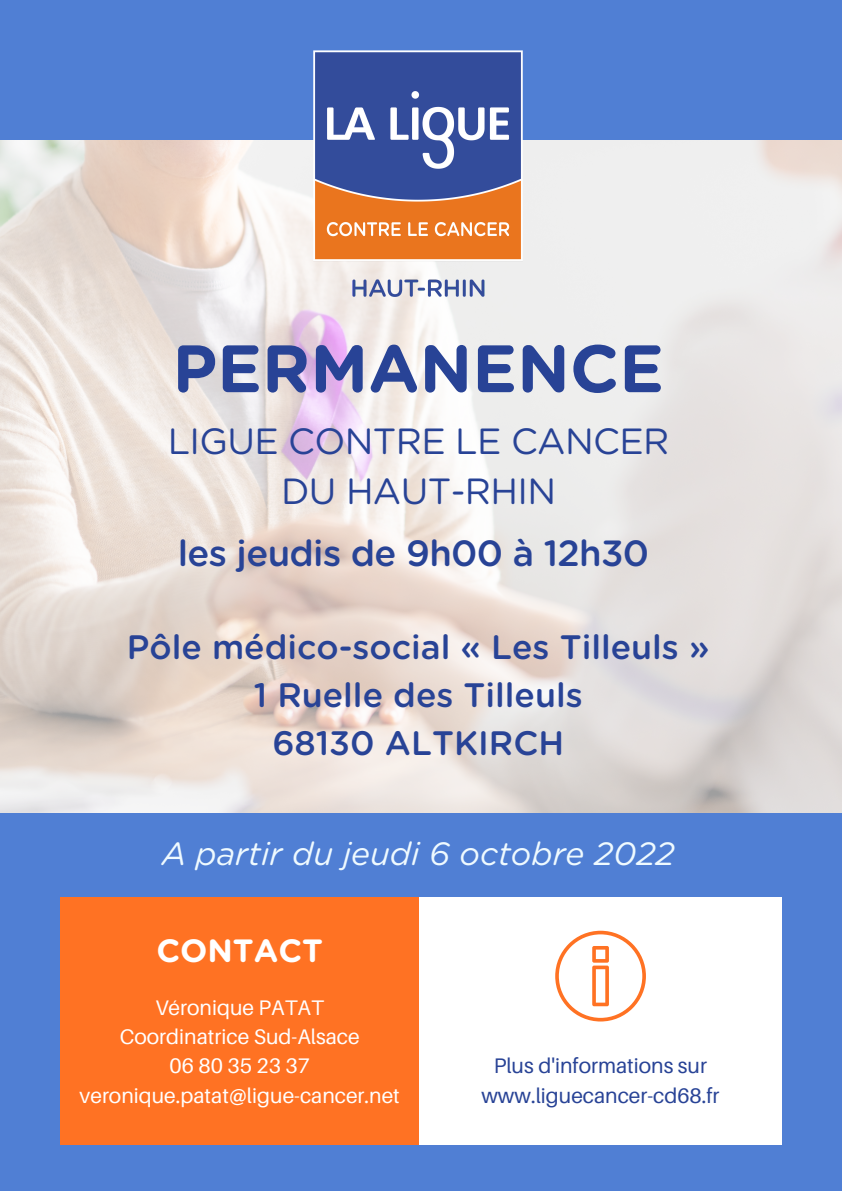
<style>
.page{position:relative;width:842px;height:1191px;background:#fff}
.page>*{position:absolute;margin:0;border:0;box-sizing:border-box;transform-origin:0 0}
.t1{font:700 66.8px "Gotham Rounded";color:#284396}
.t2{font:36.4px/49.5px "Gotham Rounded";letter-spacing:-.02em;color:#284396;text-align:center}
.t3{font:500 36.4px "Gotham Rounded";letter-spacing:-.02em;color:#284396}
.t4{font:500 33.9px/48px "Gotham Rounded";color:#284396;text-align:center}
.t5{font:italic 32.2px "Gotham Rounded";color:#effaff}
.t6{font:700 32.2px "Gotham Rounded";color:#fff}
.t7{font:21.1px/29.2px "Aileron";color:#fff;text-align:center}
.t8{font:21.1px/29.2px "Aileron";color:#284396;text-align:center}
</style>
<div class="page">
<img style="left:0;top:140px;width:842px;height:673px">
<div style="left:0;top:813px;width:842px;height:377px;background:#507fd4"></div>
<div style="left:60px;top:897px;width:359px;height:247px;background:#ff7223"></div>
<div style="left:419px;top:897px;width:362px;height:247px;background:#fff"></div>
<svg style="left:555px;top:930px;width:91px;height:91px"></svg>
<div style="left:0;top:0;width:842px;height:140px;background:#507fd4"></div>
<img style="left:281px;top:50px;width:274px;height:257px">
<h1 class="t1" style="left:173px;top:339px;width:493px">PERMANENCE</h1>
<h2 class="t2" style="left:168px;top:419px;width:503px">LIGUE CONTRE LE CANCER<br>DU HAUT-RHIN</h2>
<h2 class="t3" style="left:178px;top:537px;width:473px">les jeudis de 9h00 à 12h30</h2>
<h3 class="t4" style="left:127px;top:625px;width:584px">Pôle médico-social « Les Tilleuls »<br>1 Ruelle des Tilleuls<br>68130 ALTKIRCH</h3>
<h3 class="t5" style="left:162px;top:838px;width:514px">A partir du jeudi 6 octobre 2022</h3>
<h3 class="t6" style="left:156px;top:936px;width:168px">CONTACT</h3>
<p class="t7" style="left:80px;top:992px;width:322px">Véronique PATAT<br>Coordinatrice Sud-Alsace<br>06 80 35 23 37 veronique.patat@ligue-cancer.net</p>
<p class="t8" style="left:481px;top:1050px;width:240px">Plus d'informations sur www.liguecancer-cd68.fr</p>
</div>
